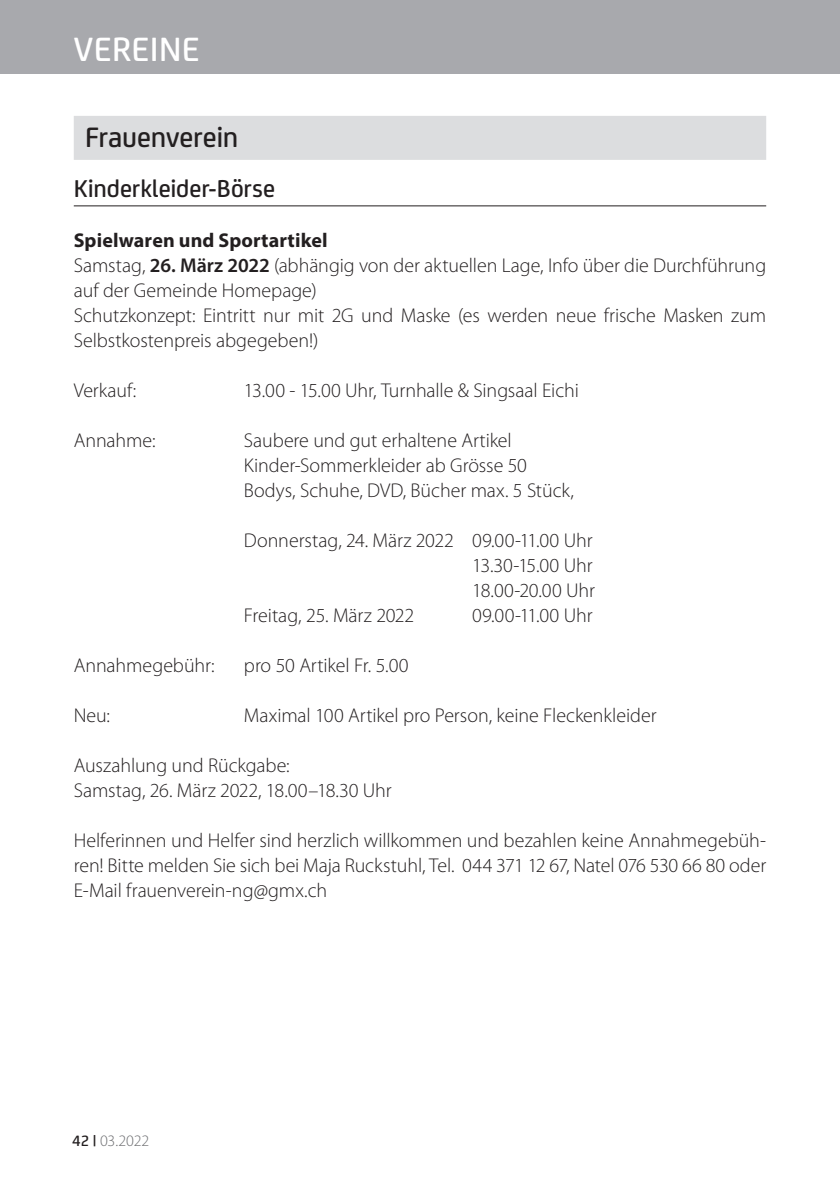
<style>
.page{position:relative;width:840px;height:1191px;background:#fff}
.page>*{position:absolute;margin:0;border:0;box-sizing:border-box;transform-origin:0 0}
.t1{font:500 36px "FS Joey";letter-spacing:.015em;color:#fff}
.Haupttitel{font:500 30px "FS Joey";letter-spacing:-.005em;color:#231f20}
.Titel{font:500 26px "FS Joey";letter-spacing:-.005em;color:#231f20}
.Lauftex{font:300 20px/25px "Myriad Pro";letter-spacing:-.005em;color:#231f20}
.Lauftext_Bold{font:700 20px "Myriad Pro";letter-spacing:.005em;color:#231f20}
.t2{font:300 16px "Myriad Pro";letter-spacing:-.015em;color:#6c6d70}
.s1{font-weight:600}
.s2{font-family:"FS Joey";font-weight:500;color:#231f20}
</style>
<div class="page">
<div style="left:0;top:0;width:839px;height:74px;background:#a8a9ad"></div>
<div style="left:74px;top:116px;width:691px;height:44px;background:#dcdddf"></div>
<hr style="left:74px;top:205px;width:691px;height:1px;background:#231f20">
<p class="t1" style="left:74px;top:23px;width:127px">VEREINE</p>
<p class="Haupttitel" style="left:85px;top:115px;width:155px">Frauenverein</p>
<p class="Titel" style="left:74px;top:169px;width:203px">Kinderkleider-Börse</p>
<p class="Lauftext_Bold" style="left:74px;top:227px;width:255px">Spielwaren und Sportartikel</p>
<p class="Lauftex" style="left:74px;top:253px;width:693px">Samstag, <span class="s1">26. März 2022</span> (abhängig von der aktuellen Lage, Info über die Durchführung auf der Gemeinde Homepage)</p>
<p class="Lauftex" style="left:74px;top:303px;width:693px">Schutzkonzept: Eintritt nur mit 2G und Maske (es werden neue frische Masken zum<br>Selbstkostenpreis abgegeben!)</p>
<p class="Lauftex" style="left:74px;top:378px;width:64px">Verkauf:</p>
<p class="Lauftex" style="left:244px;top:378px;width:336px">13.00 - 15.00 Uhr, Turnhalle &amp; Singsaal Eichi</p>
<p class="Lauftex" style="left:74px;top:428px;width:83px">Annahme:</p>
<p class="Lauftex" style="left:244px;top:428px;width:269px">Saubere und gut erhaltene Artikel</p>
<p class="Lauftex" style="left:244px;top:453px;width:284px">Kinder-Sommerkleider ab Grösse 50</p>
<p class="Lauftex" style="left:244px;top:478px;width:331px">Bodys, Schuhe, DVD, Bücher max. 5 Stück,</p>
<p class="Lauftex" style="left:244px;top:528px;width:350px">Donnerstag, 24. März 2022 09.00-11.00 Uhr</p>
<p class="Lauftex" style="left:472px;top:553px;width:122px">13.30-15.00 Uhr</p>
<p class="Lauftex" style="left:472px;top:578px;width:124px">18.00-20.00 Uhr</p>
<p class="Lauftex" style="left:244px;top:603px;width:172px">Freitag, 25. März 2022</p>
<p class="Lauftex" style="left:472px;top:603px;width:122px">09.00-11.00 Uhr</p>
<p class="Lauftex" style="left:74px;top:653px;width:142px">Annahmegebühr:</p>
<p class="Lauftex" style="left:244px;top:653px;width:166px">pro 50 Artikel Fr. 5.00</p>
<p class="Lauftex" style="left:74px;top:703px;width:38px">Neu:</p>
<p class="Lauftex" style="left:244px;top:703px;width:414px">Maximal 100 Artikel pro Person, keine Fleckenkleider</p>
<p class="Lauftex" style="left:74px;top:753px;width:217px">Auszahlung und Rückgabe:</p>
<p class="Lauftex" style="left:74px;top:778px;width:319px">Samstag, 26. März 2022, 18.00–18.30 Uhr</p>
<p class="Lauftex" style="left:74px;top:828px;width:693px">Helferinnen und Helfer sind herzlich willkommen und bezahlen keine Annahmegebüh&shy;ren! Bitte melden Sie sich bei Maja Ruckstuhl, Tel. 044 371 12 67, Natel 076 530 66 80 oder</p>
<p class="Lauftex" style="left:74px;top:878px;width:255px">E-Mail frauenverein-ng@gmx.ch</p>
<p class="t2" style="left:72px;top:1131px;width:79px"><span class="s2">42 |</span> 03.2022</p>
</div>
